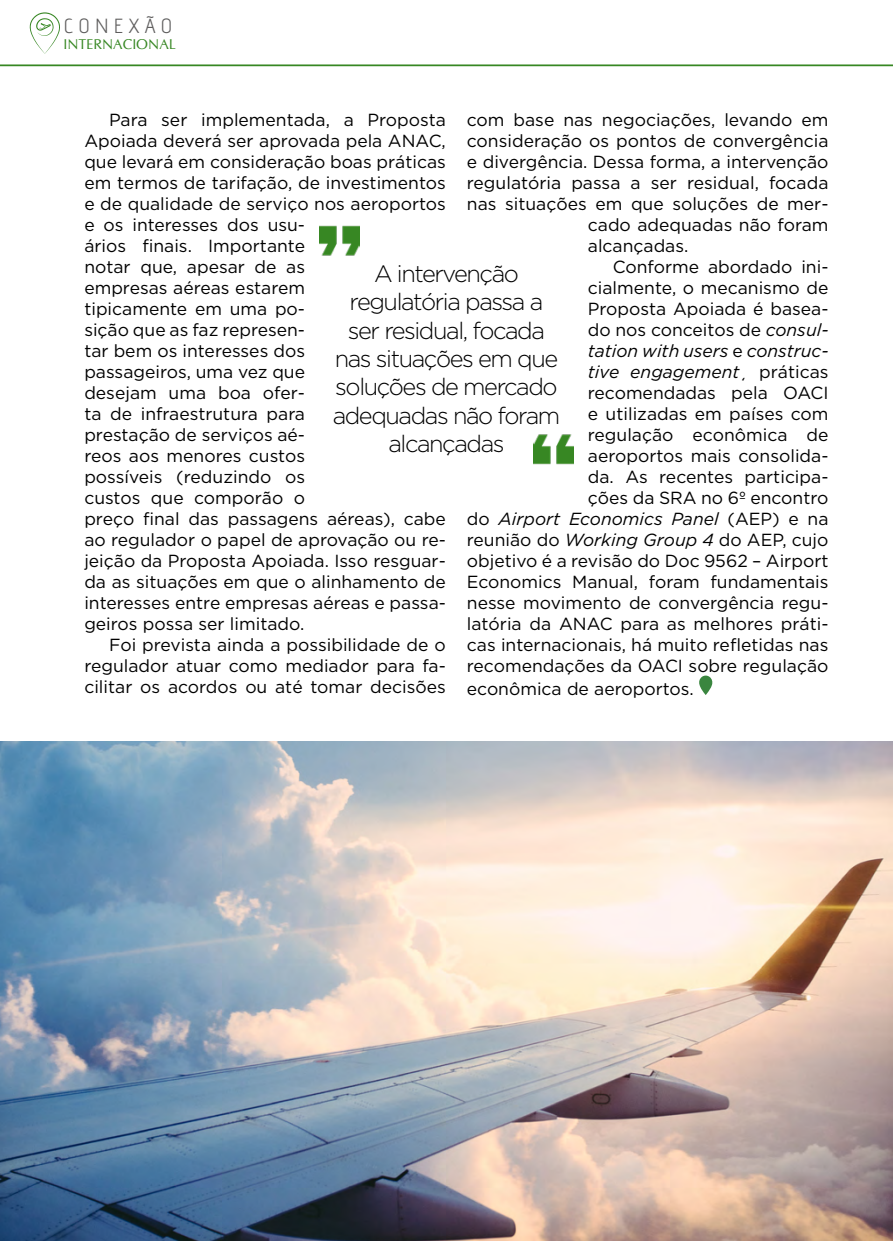
<style>
.page{position:relative;width:893px;height:1241px;background:#fff}
.page>*{position:absolute;margin:0;border:0;box-sizing:border-box;transform-origin:0 0}
.t1{font:300 23.62px/28.3px "Gotham HTF";letter-spacing:-.06em;color:#000;text-align:center}
.t2{font:20.47px "advent";color:#5e5d5d}
.t3{font:17.5px/21px "Gotham HTF";color:#000}
.t4{font:italic 17.5px "Gotham HTF";color:#000}
.t5{font:14.17px "CG Omega";color:#378723}
.s1{font-style:italic}
.s2{font-style:normal}
</style>
<div class="page">
<svg style="left:30px;top:12px;width:30px;height:42px"></svg>
<hr style="left:0;top:64px;width:893px;height:2px;background:#378723">
<svg style="left:699px;top:675px;width:14px;height:20px"></svg>
<img style="left:320px;top:225px;width:40px;height:31px">
<img style="left:533px;top:434px;width:40px;height:31px">
<img style="left:0;top:741px;width:893px;height:499px">
<p class="t2" style="left:64px;top:14px;width:110px">C O N E X Ã O</p>
<p class="t5" style="left:63px;top:35px;width:114px">INTERNACIONAL</p>
<p class="t3" style="left:84px;top:109px;width:363px;text-indent:25px">Para ser implementada, a Proposta<br>Apoiada deverá ser aprovada pela ANAC, que levará em consideração boas práticas em termos de tarifação, de investimentos e de qualidade de serviço nos aeroportos e os interesses dos usu-<br>ários finais. Importante<br>notar que, apesar de as<br>empresas aéreas estarem<br>tipicamente em uma po-<br>sição que as faz represen-<br>tar bem os interesses dos<br>passageiros, uma vez que<br>desejam uma boa ofer-<br>ta de infraestrutura para<br>prestação de serviços aé-<br>reos aos menores custos<br>possíveis (reduzindo os<br>custos que comporão o<br>preço final das passagens aéreas), cabe ao regulador o papel de aprovação ou re&shy;jeição da Proposta Apoiada. Isso resguar&shy;da as situações em que o alinhamento de interesses entre empresas aéreas e passa&shy;geiros possa ser limitado.</p>
<p class="t3" style="left:84px;top:634px;width:363px;text-align:justify;text-indent:25px">Foi prevista ainda a possibilidade de o regulador atuar como mediador para fa&shy;cilitar os acordos ou até tomar decisões</p>
<p class="t3" style="left:467px;top:109px;width:363px">com base nas negociações, levando em</p>
<p class="t3" style="left:467px;top:130px;width:363px">consideração os pontos de convergência</p>
<p class="t3" style="left:467px;top:151px;width:363px">e divergência. Dessa forma, a intervenção</p>
<p class="t3" style="left:467px;top:172px;width:363px">regulatória passa a ser residual, focada</p>
<p class="t3" style="left:467px;top:193px;width:363px">nas situações em que soluções de mer-</p>
<p class="t3" style="left:588px;top:214px;width:242px">cado adequadas não foram</p>
<p class="t3" style="left:588px;top:235px;width:102px">alcançadas.</p>
<p class="t3" style="left:613px;top:256px;width:217px">Conforme abordado ini-</p>
<p class="t3" style="left:588px;top:277px;width:242px">cialmente, o mecanismo de</p>
<p class="t3" style="left:588px;top:298px;width:242px">Proposta Apoiada é basea-</p>
<p class="t3" style="left:588px;top:319px;width:242px">do nos conceitos de <span class="s1">consul-</span></p>
<p class="t4" style="left:588px;top:341px;width:242px">tation with users <span class="s2">e</span> construc-</p>
<p class="t4" style="left:588px;top:362px;width:242px">tive engagement<span class="s2">¸ práticas</span></p>
<p class="t3" style="left:588px;top:382px;width:242px">recomendadas pela OACI</p>
<p class="t3" style="left:588px;top:403px;width:242px">e utilizadas em países com</p>
<p class="t3" style="left:588px;top:424px;width:242px">regulação econômica de</p>
<p class="t3" style="left:588px;top:445px;width:242px">aeroportos mais consolida-</p>
<p class="t3" style="left:588px;top:466px;width:242px">da. As recentes participa-</p>
<p class="t3" style="left:588px;top:487px;width:242px">ções da SRA no 6º encontro</p>
<p class="t4" style="left:467px;top:509px;width:363px"><span class="s2">do</span> Airport Economics Panel <span class="s2">(AEP) e na</span></p>
<p class="t3" style="left:467px;top:529px;width:363px">reunião do <span class="s1">Working Group 4</span> do AEP, cujo</p>
<p class="t3" style="left:467px;top:550px;width:363px">objetivo é a revisão do Doc 9562 – Airport</p>
<p class="t3" style="left:467px;top:571px;width:363px">Economics Manual, foram fundamentais</p>
<p class="t3" style="left:467px;top:592px;width:363px">nesse movimento de convergência regu-</p>
<p class="t3" style="left:467px;top:613px;width:363px">latória da ANAC para as melhores práti-</p>
<p class="t3" style="left:467px;top:634px;width:363px">cas internacionais, há muito refletidas nas</p>
<p class="t3" style="left:467px;top:655px;width:363px">recomendações da OACI sobre regulação</p>
<p class="t3" style="left:467px;top:678px;width:228px">econômica de aeroportos.</p>
<h1 class="t1" style="left:333px;top:259px;width:229px">A intervenção regulatória passa a ser residual, focada nas situações em que soluções de mercado adequadas não foram alcançadas</h1>
</div>
